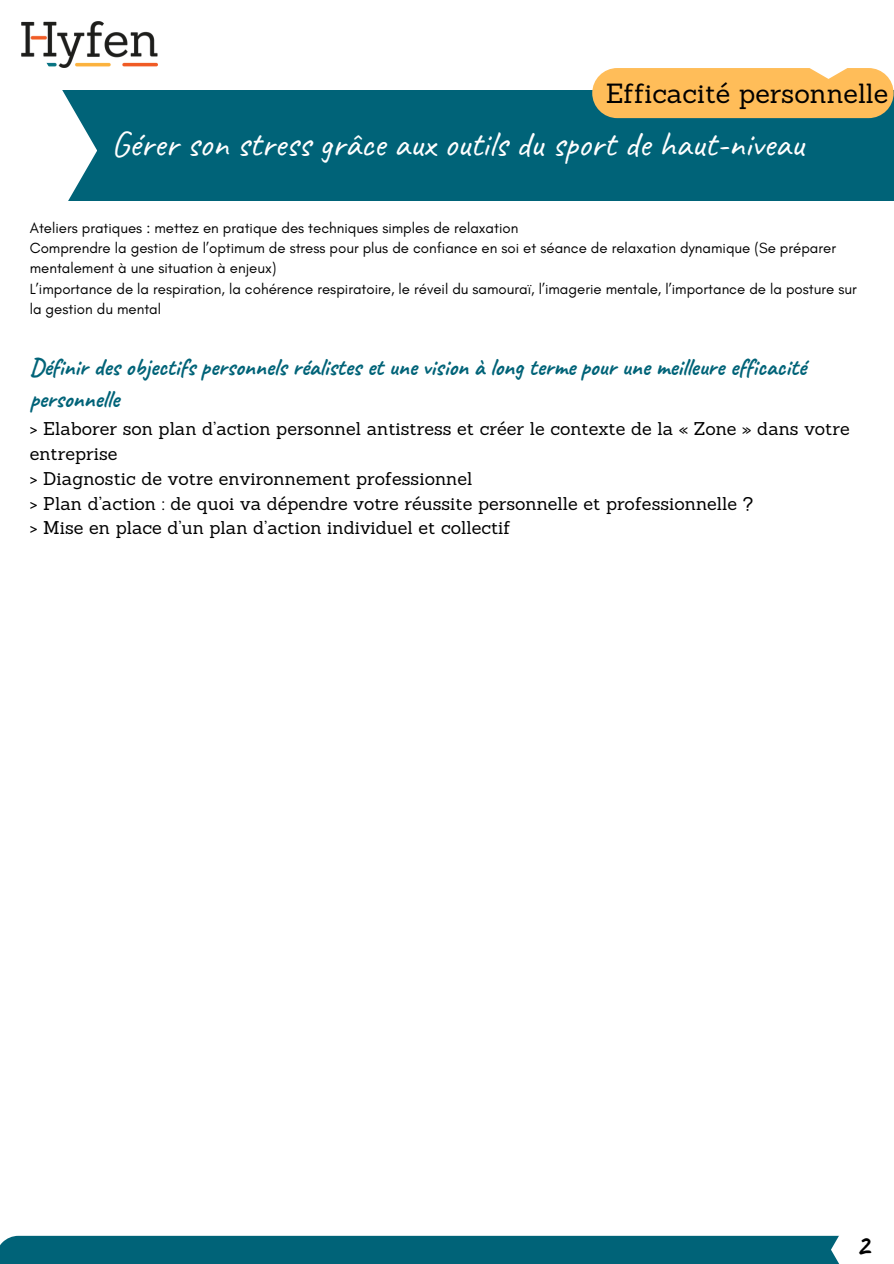
<style>
.page{position:relative;width:894px;height:1264px;background:#fff}
.page>*{position:absolute;margin:0;border:0;box-sizing:border-box;transform-origin:0 0}
.t1{font:36px "Caveat";color:#fff}
.t2{font:700 30px "Caveat";color:#000}
.t3{font:27px "Sanchez";color:#000}
.t4{font:700 24px/32.7px "Caveat";color:#006378}
.t5{font:18px/24.8px "Sanchez";color:#000}
.t6{font:15px/20.2px "Glacial Indifference";color:#000}
</style>
<div class="page">
<div style="left:0;top:1235px;width:893px;height:28px;background:#006378"></div>
<div style="left:830px;top:1200px;width:63px;height:63px;background:#fff"></div>
<img style="left:21px;top:22px;width:136px;height:45px">
<div style="left:0;top:90px;width:893px;height:110px;background:#006378"></div>
<div style="left:0;top:59px;width:97px;height:182px;background:#fff"></div>
<div style="left:592px;top:68px;width:301px;height:50px;background:#ffbd59;border-radius:25px"></div>
<div style="left:779px;top:0;width:98px;height:79px;background:#fff"></div>
<p class="t3" style="left:605px;top:75px;width:284px">Efficacité personnelle</p>
<h1 class="t1" style="left:111px;top:121px;width:694px">Gérer son stress grâce aux outils du sport de haut-niveau</h1>
<p class="t6" style="left:30px;top:217px;width:490px">Ateliers pratiques : mettez en pratique des techniques simples de relaxation</p>
<p class="t6" style="left:30px;top:238px;width:807px">Comprendre la gestion de l’optimum de stress pour plus de confiance en soi et séance de relaxation dynamique (Se préparer mentalement à une situation à enjeux)</p>
<p class="t6" style="left:30px;top:278px;width:828px">L’importance de la respiration, la cohérence respiratoire, le réveil du samouraï, l’imagerie mentale, l’importance de la posture sur la gestion du mental</p>
<h3 class="t4" style="left:30px;top:350px;width:777px">Définir des objectifs personnels réalistes et une vision à long terme pour une meilleure efficacité personnelle</h3>
<h3 class="t5" style="left:30px;top:416px;width:821px">&gt; Elaborer son plan d’action personnel antistress et créer le contexte de la « Zone » dans votre entreprise<br>&gt; Diagnostic de votre environnement professionnel<br>&gt; Plan d’action : de quoi va dépendre votre réussite personnelle et professionnelle ?<br>&gt; Mise en place d’un plan d’action individuel et collectif</h3>
<p class="t2" style="left:855px;top:1226px;width:15px">2</p>
</div>
